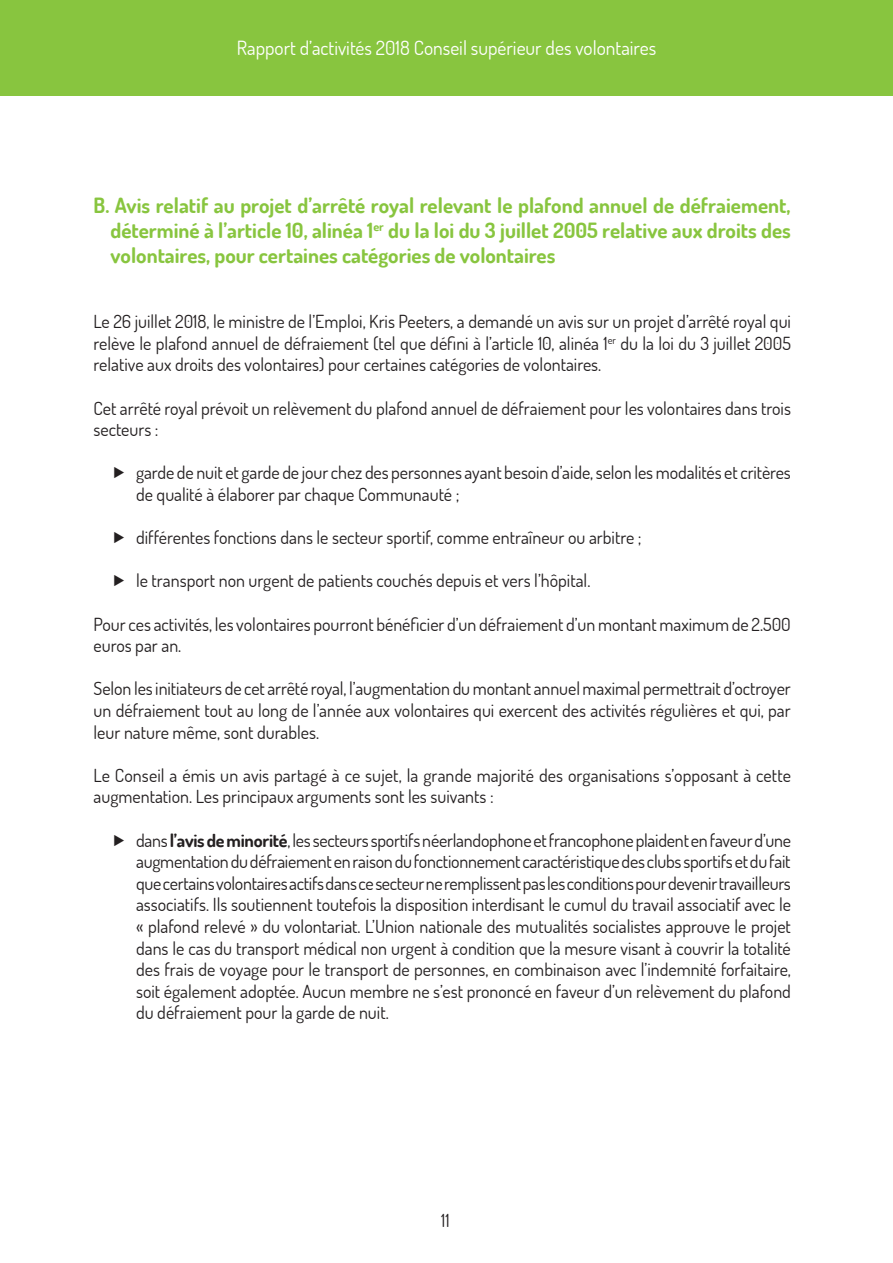
<style>
.page{position:relative;width:893px;height:1263px;background:#fff}
.page>*{position:absolute;margin:0;border:0;box-sizing:border-box;transform-origin:0 0}
.texte_courant{font:700 21px/25.2px "Dosis";color:#88c53f;text-align:justify}
.t1{font:19.5px "Dosis";color:#fff}
.texte_courant-2{font:18px/21.6px "Dosis";color:#231f20}
.s1{font-weight:700}
</style>
<div class="page">
<div style="left:0;top:0;width:893px;height:96px;background:#88c53f"></div>
<p class="t1" style="left:237px;top:35px;width:421px">Rapport d’activités 2018 Conseil supérieur des volontaires</p>
<p class="texte_courant" style="left:111px;top:192px;width:682px;text-indent:-17px">B. Avis relatif au projet d’arrêté royal relevant le plafond annuel de défraiement, déterminé à l’article 10, alinéa 1<sup>er</sup> du la loi du 3 juillet 2005 relative aux droits des volontaires, pour certaines catégories de volontaires</p>
<p class="texte_courant-2" style="left:94px;top:310px;width:699px;text-align:justify">Le 26 juillet 2018, le ministre de l’Emploi, Kris Peeters, a demandé un avis sur un projet d’arrêté royal qui relève le plafond annuel de défraiement (tel que défini à l’article 10, alinéa 1<sup>er</sup> du la loi du 3 juillet 2005 relative aux droits des volontaires) pour certaines catégories de volontaires.</p>
<p class="texte_courant-2" style="left:94px;top:397px;width:699px">Cet arrêté royal prévoit un relèvement du plafond annuel de défraiement pour les volontaires dans trois secteurs :</p>
<p class="texte_courant-2" style="left:136px;top:461px;width:656px">garde de nuit et garde de jour chez des personnes ayant besoin d’aide, selon les modalités et critères de qualité à élaborer par chaque Communauté ;</p>
<p class="texte_courant-2" style="left:136px;top:526px;width:507px">différentes fonctions dans le secteur sportif, comme entraîneur ou arbitre ;</p>
<p class="texte_courant-2" style="left:136px;top:569px;width:456px">le transport non urgent de patients couchés depuis et vers l’hôpital.</p>
<p class="texte_courant-2" style="left:94px;top:613px;width:699px">Pour ces activités, les volontaires pourront bénéficier d’un défraiement d’unmontantmaximumde 2.500 euros par an.</p>
<p class="texte_courant-2" style="left:94px;top:677px;width:699px;text-align:justify">Selon lesinitiateurs de cet arrêté royal, l’augmentation dumontant annuelmaximal permettrait d’octroyer un défraiement tout au long de l’année aux volontaires qui exercent des activités régulières et qui, par leur nature même, sont durables.</p>
<p class="texte_courant-2" style="left:94px;top:764px;width:699px">Le Conseil a émis un avis partagé à ce sujet, la grande majorité des organisations s’opposant à cette augmentation. Les principaux arguments sont les suivants :</p>
<p class="texte_courant-2" style="left:136px;top:829px;width:656px;text-align:justify">dans <span class="s1">l’avis de minorité</span>, les secteurs sportifs néerlandophone et francophone plaident en faveur d’une augmentation du défraiement en raison du fonctionnement caractéristique des clubs sportifs et du fait que certains volontaires actifs dans ce secteur ne remplissent pas les conditions pour devenir travailleurs associatifs. Ils soutiennent toutefois la disposition interdisant le cumul du travail associatif avec le « plafond relevé » du volontariat. L’Union nationale des mutualités socialistes approuve le projet dans le cas du transport médical non urgent à condition que la mesure visant à couvrir la totalité des frais de voyage pour le transport de personnes, en combinaison avec l’indemnité forfaitaire, soit également adoptée. Aucun membre ne s’est prononcé en faveur d’un relèvement du plafond du défraiement pour la garde de nuit.</p>
<p class="texte_courant-2" style="left:441px;top:1209px;width:10px">11</p>
</div>
